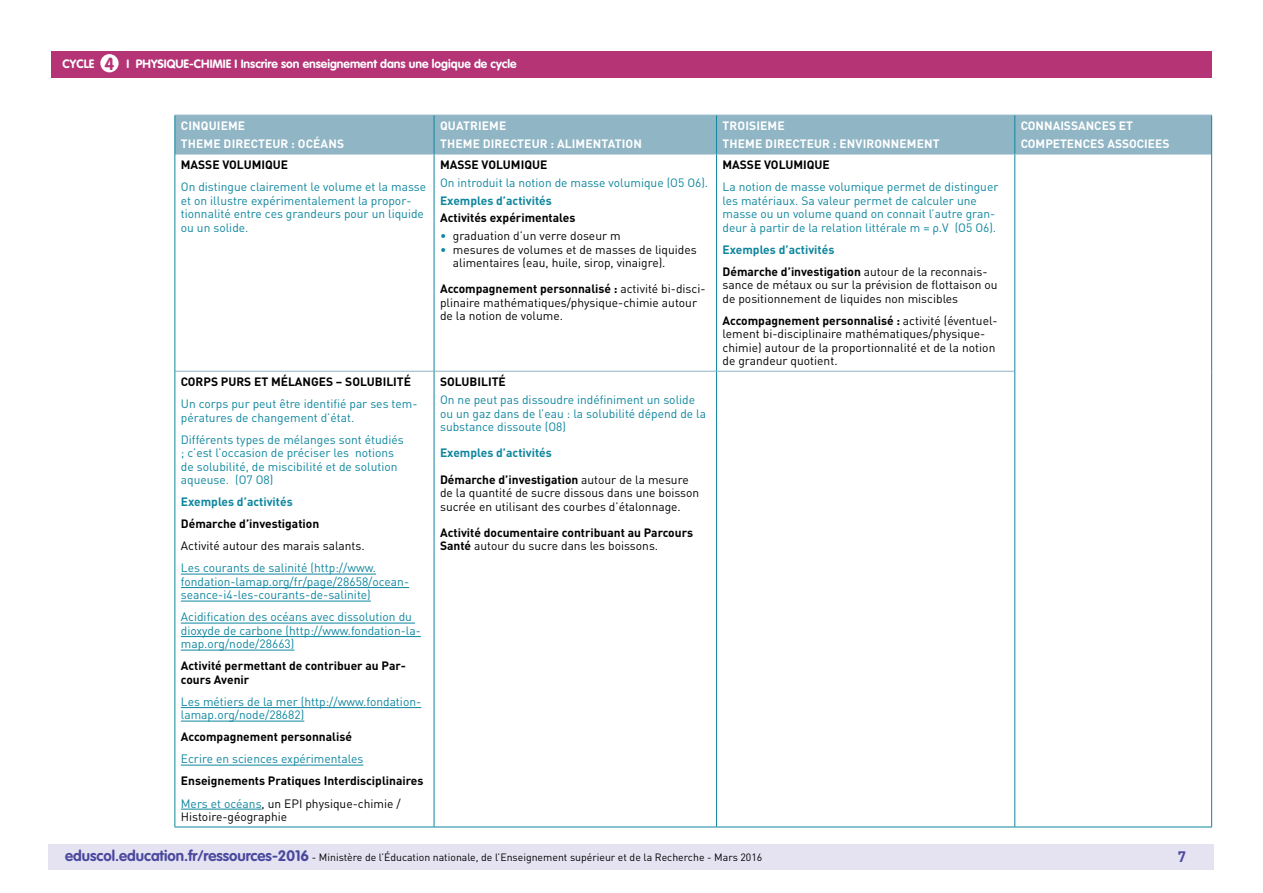
<style>
.page{position:relative;width:1263px;height:893px;background:#fff}
.page>*{position:absolute;margin:0;border:0;box-sizing:border-box;transform-origin:0 0}
.t1{font:700 17.25px "VAG Rounded Std";color:#b43476}
.t2{font:700 15px "DIN Pro";color:#4b499e}
.Texte_courant_tablea{font:12px/13.5px "DIN Pro";color:#0e869e}
.Texte_courant_tablea-2{font:12px/13.5px "DIN Pro";color:#000}
.Texte_courant_tablea-3{font:700 12px/13.5px "DIN Pro";color:#000}
.Texte_courant_tablea-4{font:700 12px "DIN Pro";letter-spacing:.01em;color:#fff}
.Texte_courant_tablea-5{font:700 12px "DIN Pro";color:#0e869e}
.t3{font:700 12px "VAG Rounded Std";color:#fff}
.t4{font:10.5px "DIN Pro";color:#000}
.s1{color:#0e869e}
.s2{font-weight:700}
.s3{font-weight:400}
.s4{font-family:"VAG Rounded Std";font-weight:700;font-size:15px;color:#4b499e}
</style>
<div class="page">
<div style="left:49px;top:844px;width:1165px;height:26px;background:#e5e3f2"></div>
<div style="left:51px;top:51px;width:1161px;height:27px;background:#b43476"></div>
<div style="left:100px;top:54px;width:19px;height:18px;background:#fff;border-radius:50%"></div>
<div style="left:176px;top:116px;width:1035px;height:38px;background:#90b5c5"></div>
<hr style="left:175px;top:115px;width:259px;height:1px;background:#90b5c5">
<hr style="left:434px;top:115px;width:282px;height:1px;background:#90b5c5">
<hr style="left:716px;top:115px;width:299px;height:1px;background:#90b5c5">
<hr style="left:1015px;top:115px;width:197px;height:1px;background:#90b5c5">
<hr style="left:175px;top:154px;width:259px;height:1px;background:#90b5c5">
<hr style="left:434px;top:154px;width:282px;height:1px;background:#90b5c5">
<hr style="left:716px;top:154px;width:299px;height:1px;background:#90b5c5">
<hr style="left:1015px;top:154px;width:196px;height:1px;background:#90b5c5">
<hr style="left:175px;top:371px;width:259px;height:1px;background:#90b5c5">
<hr style="left:434px;top:371px;width:282px;height:1px;background:#90b5c5">
<hr style="left:716px;top:371px;width:298px;height:1px;background:#90b5c5">
<hr style="left:175px;top:115px;width:1px;height:39px;background:#0e869e">
<hr style="left:434px;top:115px;width:1px;height:39px;background:#0e869e">
<hr style="left:716px;top:115px;width:1px;height:39px;background:#0e869e">
<hr style="left:1014px;top:115px;width:1px;height:39px;background:#0e869e">
<hr style="left:1211px;top:115px;width:1px;height:39px;background:#0e869e">
<hr style="left:175px;top:154px;width:1px;height:217px;background:#0e869e">
<hr style="left:434px;top:154px;width:1px;height:217px;background:#0e869e">
<hr style="left:716px;top:154px;width:1px;height:217px;background:#0e869e">
<hr style="left:1014px;top:154px;width:1px;height:217px;background:#0e869e">
<hr style="left:1211px;top:154px;width:1px;height:217px;background:#0e869e">
<hr style="left:175px;top:371px;width:1px;height:456px;background:#0e869e">
<hr style="left:434px;top:372px;width:1px;height:455px;background:#0e869e">
<hr style="left:716px;top:372px;width:1px;height:455px;background:#0e869e">
<hr style="left:1014px;top:371px;width:1px;height:456px;background:#0e869e">
<hr style="left:1211px;top:371px;width:1px;height:456px;background:#0e869e">
<hr style="left:175px;top:827px;width:259px;height:1px;background:#0e869e">
<hr style="left:434px;top:827px;width:282px;height:1px;background:#0e869e">
<hr style="left:716px;top:827px;width:299px;height:1px;background:#0e869e">
<hr style="left:1015px;top:827px;width:197px;height:1px;background:#0e869e">
<hr style="left:181px;top:574px;width:195px;height:1px;background:#0e869e">
<hr style="left:181px;top:587px;width:228px;height:1px;background:#0e869e">
<hr style="left:181px;top:601px;width:190px;height:1px;background:#0e869e">
<hr style="left:181px;top:623px;width:234px;height:1px;background:#0e869e">
<hr style="left:181px;top:636px;width:240px;height:1px;background:#0e869e">
<hr style="left:181px;top:650px;width:113px;height:1px;background:#0e869e">
<hr style="left:181px;top:707px;width:240px;height:1px;background:#0e869e">
<hr style="left:181px;top:721px;width:123px;height:1px;background:#0e869e">
<hr style="left:181px;top:765px;width:182px;height:1px;background:#0e869e">
<hr style="left:181px;top:809px;width:81px;height:1px;background:#0e869e">
<h1 class="t1" style="left:105px;top:53px;width:11px">4</h1>
<p class="t3" style="left:63px;top:57px;width:33px">CYCLE</p>
<p class="t3" style="left:127px;top:57px;width:392px">I PHYSIQUE-CHIMIE I Inscrire son enseignement dans une logique de cycle</p>
<p class="Texte_courant_tablea-4" style="left:181px;top:118px;width:66px">CINQUIEME</p>
<p class="Texte_courant_tablea-4" style="left:181px;top:136px;width:165px">THEME DIRECTEUR : OCÉANS</p>
<p class="Texte_courant_tablea-4" style="left:440px;top:118px;width:68px">QUATRIEME</p>
<p class="Texte_courant_tablea-4" style="left:440px;top:136px;width:203px">THEME DIRECTEUR : ALIMENTATION</p>
<p class="Texte_courant_tablea-4" style="left:723px;top:118px;width:64px">TROISIEME</p>
<p class="Texte_courant_tablea-4" style="left:723px;top:136px;width:219px">THEME DIRECTEUR : ENVIRONNEMENT</p>
<p class="Texte_courant_tablea-3" style="left:181px;top:158px;width:109px">MASSE VOLUMIQUE</p>
<p class="Texte_courant_tablea" style="left:181px;top:180px;width:247px">On distingue clairement le volume et la masse et on illustre expérimentalement la propor&shy;tionnalité entre ces grandeurs pour un liquide ou un solide.</p>
<p class="Texte_courant_tablea-3" style="left:440px;top:158px;width:109px">MASSE VOLUMIQUE</p>
<p class="Texte_courant_tablea" style="left:440px;top:176px;width:270px">On introduit la notion de masse volumique (O5 O6).</p>
<p class="Texte_courant_tablea-5" style="left:440px;top:192px;width:113px">Exemples d’activités</p>
<p class="Texte_courant_tablea-3" style="left:440px;top:211px;width:137px">Activités expérimentales</p>
<p class="Texte_courant_tablea-2" style="left:440px;top:229px;width:182px"><span class="s1">•</span> graduation d’un verre doseur m</p>
<p class="Texte_courant_tablea-2" style="left:453px;top:242px;width:245px;text-indent:-13px"><span class="s1">•</span> mesures de volumes et de masses de liquides alimentaires (eau, huile, sirop, vinaigre).</p>
<p class="Texte_courant_tablea-2" style="left:440px;top:282px;width:267px"><span class="s2">Accompagnement personnalisé :</span> activité bi-disci&shy;plinaire mathématiques/physique-chimie autour de la notion de volume.</p>
<p class="Texte_courant_tablea-3" style="left:722px;top:158px;width:109px">MASSE VOLUMIQUE</p>
<p class="Texte_courant_tablea" style="left:722px;top:180px;width:277px">La notion de masse volumique permet de distinguer les matériaux. Sa valeur permet de calculer une masse ou un volume quand on connait l’autre gran&shy;deur à partir de la relation littérale m = ρ.V (O5 O6).</p>
<p class="Texte_courant_tablea-5" style="left:722px;top:241px;width:113px">Exemples d’activités</p>
<p class="Texte_courant_tablea-2" style="left:722px;top:264px;width:276px"><span class="s2">Démarche d’investigation</span> autour de la reconnais&shy;sance de métaux ou sur la prévision de flottaison ou de positionnement de liquides non miscibles</p>
<p class="Texte_courant_tablea-2" style="left:722px;top:313px;width:277px"><span class="s2">Accompagnement personnalisé :</span> activité (éventuel&shy;lement bi-disciplinaire mathématiques/physique&shy;chimie) autour de la proportionnalité et de la notion de grandeur quotient.</p>
<p class="Texte_courant_tablea-3" style="left:181px;top:375px;width:232px">CORPS PURS ET MÉLANGES – SOLUBILITÉ</p>
<p class="Texte_courant_tablea" style="left:181px;top:397px;width:238px">Un corps pur peut être identifié par ses tem&shy;pératures de changement d’état.</p>
<p class="Texte_courant_tablea" style="left:181px;top:433px;width:224px">Différents types de mélanges sont étudiés ; c’est l’occasion de préciser les notions de solubilité, de miscibilité et de solution aqueuse. (O7 O8)</p>
<p class="Texte_courant_tablea-5" style="left:181px;top:494px;width:113px">Exemples d’activités</p>
<p class="Texte_courant_tablea-3" style="left:181px;top:517px;width:140px">Démarche d’investigation</p>
<p class="Texte_courant_tablea-2" style="left:181px;top:539px;width:185px">Activité autour des marais salants.</p>
<p class="Texte_courant_tablea" style="left:181px;top:561px;width:230px">Les courants de salinité (http://www. fondation-lamap.org/fr/page/28658/ocean&shy;seance-i4-les-courants-de-salinite)</p>
<p class="Texte_courant_tablea" style="left:181px;top:610px;width:241px">Acidification des océans avec dissolution du dioxyde de carbone (http://www.fondation-la&shy;map.org/node/28663)</p>
<p class="Texte_courant_tablea-3" style="left:181px;top:659px;width:227px">Activité permettant de contribuer au Par&shy;cours Avenir</p>
<p class="Texte_courant_tablea" style="left:181px;top:695px;width:242px">Les métiers de la mer (http://www.fondation&shy;lamap.org/node/28682)</p>
<p class="Texte_courant_tablea-3" style="left:181px;top:730px;width:173px">Accompagnement personnalisé</p>
<p class="Texte_courant_tablea" style="left:181px;top:752px;width:184px">Ecrire en sciences expérimentales</p>
<p class="Texte_courant_tablea-3" style="left:181px;top:774px;width:244px">Enseignements Pratiques Interdisciplinaires</p>
<p class="Texte_courant_tablea-2" style="left:181px;top:796px;width:221px"><span class="s1">Mers et océans</span>, un EPI physique-chimie /<br>Histoire-géographie</p>
<p class="Texte_courant_tablea-3" style="left:440px;top:375px;width:67px">SOLUBILITÉ</p>
<p class="Texte_courant_tablea" style="left:440px;top:393px;width:268px">On ne peut pas dissoudre indéfiniment un solide ou un gaz dans de l’eau : la solubilité dépend de la substance dissoute (O8)</p>
<p class="Texte_courant_tablea-5" style="left:440px;top:445px;width:113px">Exemples d’activités</p>
<p class="Texte_courant_tablea-2" style="left:440px;top:472px;width:261px"><span class="s2">Démarche d’investigation</span> autour de la mesure de la quantité de sucre dissous dans une boisson sucrée en utilisant des courbes d’étalonnage.</p>
<p class="Texte_courant_tablea-3" style="left:440px;top:525px;width:254px">Activité documentaire contribuant au Parcours<br>Santé <span class="s3">autour du sucre dans les boissons.</span></p>
<p class="Texte_courant_tablea-4" style="left:1021px;top:118px;width:114px">CONNAISSANCES ET</p>
<p class="Texte_courant_tablea-4" style="left:1021px;top:136px;width:150px">COMPETENCES ASSOCIEES</p>
<p class="t4" style="left:65px;top:850px;width:699px"><span class="s4">eduscol.education.fr/ressources-2016</span> - Ministère de l’Éducation nationale, de l’Enseignement supérieur et de la Recherche - Mars 2016</p>
<p class="t2" style="left:1178px;top:846px;width:10px">7</p>
</div>
